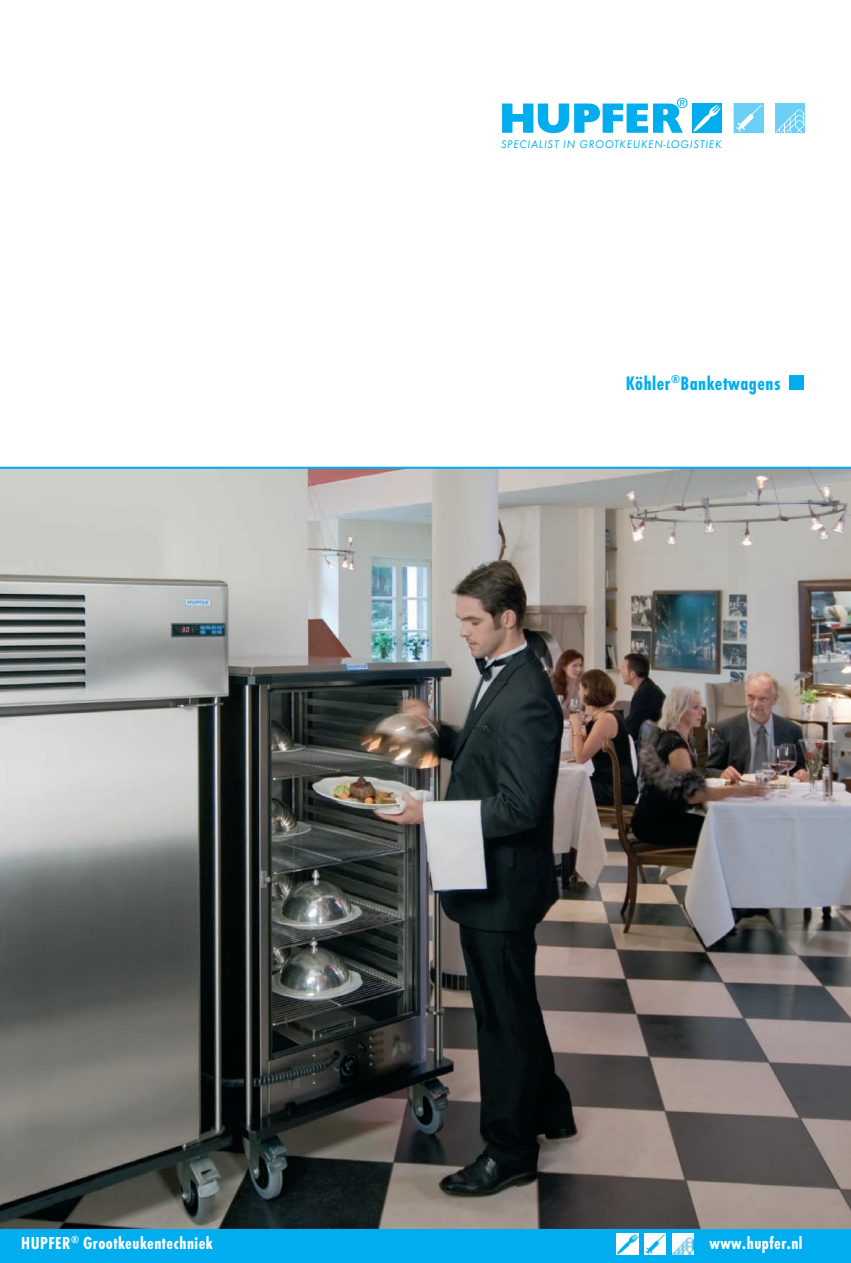
<style>
.page{position:relative;width:851px;height:1263px;background:#fff}
.page>*{position:absolute;margin:0;border:0;box-sizing:border-box;transform-origin:0 0}
.t1{font:700 condensed 20.25px "Futura T";letter-spacing:.025em;color:#00aeef}
.t2{font:700 condensed 18px "Futura T";letter-spacing:.025em;color:#fff}
.t3{font:italic 11.4px "Futura T";letter-spacing:.06em;color:#00aeef}
</style>
<div class="page">
<img style="left:0;top:469px;width:850px;height:760px">
<div style="left:0;top:1229px;width:850px;height:34px;background:#00aeef"></div>
<div style="left:692px;top:103px;width:29px;height:30px;border:1px solid #00aeef"></div>
<svg style="left:502px;top:98px;width:218px;height:35px"></svg>
<div style="left:734px;top:103px;width:29px;height:30px;border:1px solid #6bcff6"></div>
<svg style="left:735px;top:104px;width:26px;height:28px"></svg>
<div style="left:775px;top:104px;width:29px;height:29px;background:#6bcff6"></div>
<div style="left:775px;top:103px;width:29px;height:30px;border:1px solid #6bcff6"></div>
<svg style="left:776px;top:110px;width:28px;height:22px"></svg>
<div style="left:788px;top:375px;width:15px;height:15px;background:#00aeef"></div>
<img style="left:672px;top:1233px;width:21px;height:21px">
<img style="left:644px;top:1233px;width:21px;height:21px">
<img style="left:617px;top:1233px;width:21px;height:21px">
<hr style="left:0;top:467px;width:850px;height:2px;background:#00aeef">
<p class="t3" style="left:501px;top:137px;width:222px">SPECIALIST IN GROOTKEUKEN-LOGISTIEK</p>
<p class="t1" style="left:625px;top:371px;width:156px">Köhler<sup>®</sup>Banketwagens</p>
<p class="t2" style="left:21px;top:1233px;width:193px">HUPFER<sup>®</sup> Grootkeukentechniek</p>
<p class="t2" style="left:709px;top:1233px;width:95px">www.hupfer.nl</p>
</div>
